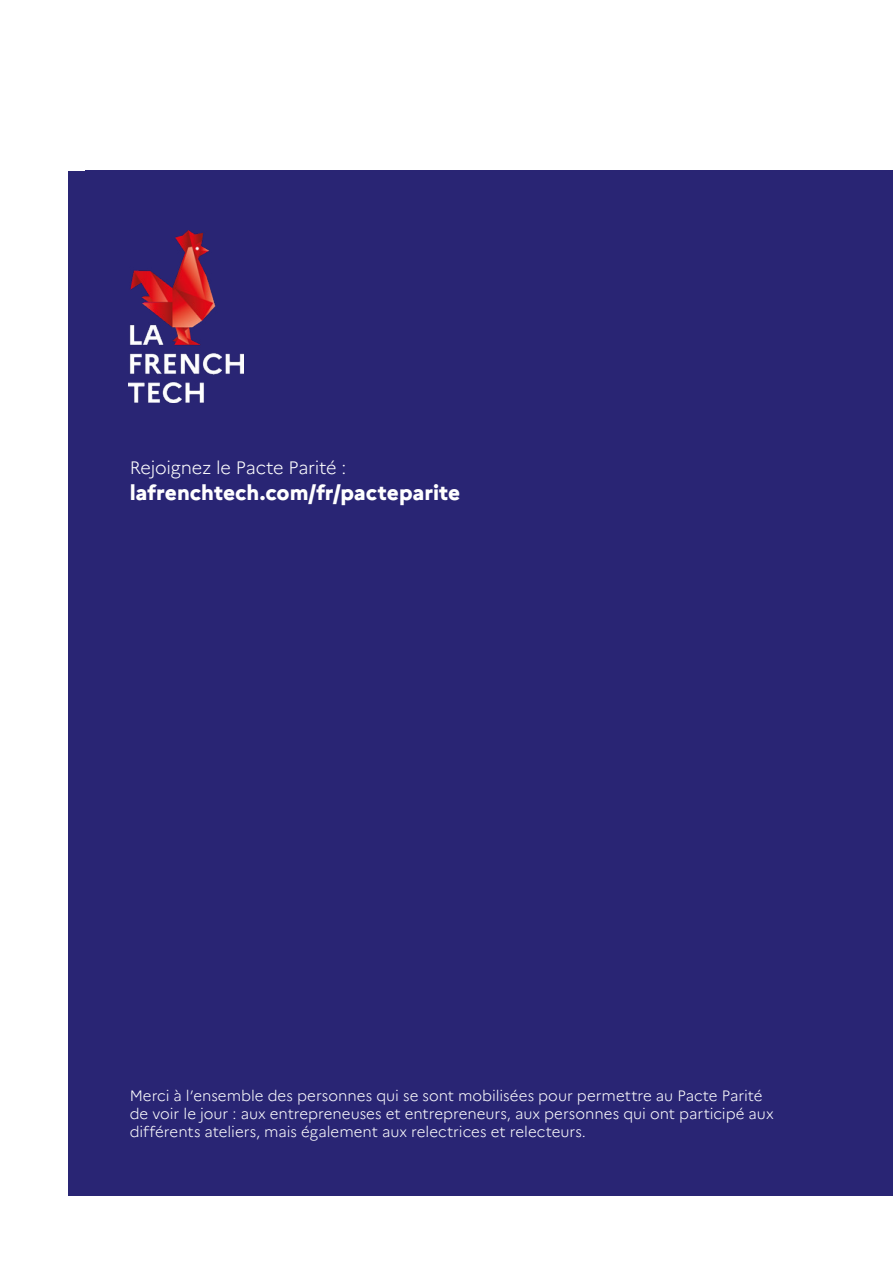
<style>
.page{position:relative;width:893px;height:1263px;background:#fff}
.page>*{position:absolute;margin:0;border:0;box-sizing:border-box;transform-origin:0 0}
.t1{font:800 21px "Marianne";color:#fff}
.t2{font:300 18px "Marianne";letter-spacing:-.01em;color:#fff}
.t3{font:300 15px/18px "Marianne";color:#fff}
</style>
<div class="page">
<div style="left:68px;top:171px;width:825px;height:1025px;background:#292574"></div>
<img style="left:129px;top:230px;width:114px;height:173px">
<p class="t2" style="left:130px;top:457px;width:218px">Rejoignez le Pacte Parité :</p>
<p class="t1" style="left:130px;top:479px;width:332px">lafrenchtech.com/fr/pacteparite</p>
<p class="t3" style="left:130px;top:1086px;width:645px">Merci à l’ensemble des personnes qui se sont mobilisées pour permettre au Pacte Parité de voir le jour : aux entrepreneuses et entrepreneurs, aux personnes qui ont participé aux différents ateliers, mais également aux relectrices et relecteurs.</p>
</div>
